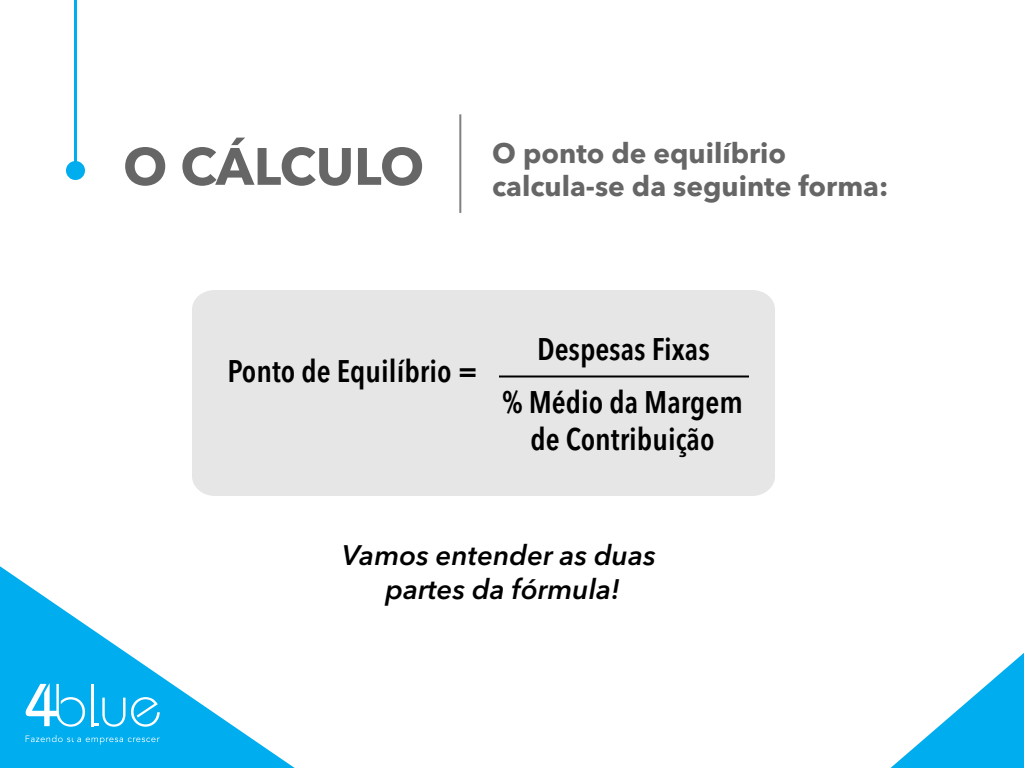
<style>
.page{position:relative;width:1024px;height:768px;background:#fff}
.page>*{position:absolute;margin:0;border:0;box-sizing:border-box;transform-origin:0 0}
.t1{font:700 52px "Avenir Next LT Pro";letter-spacing:-.005em;color:#666}
.t2{font:600 condensed 31px/53px "Avenir Next LT Pro";color:#000;text-align:center}
.t3{font:700 28px/33.6px "Avenir Next LT Pro";color:#666}
.t4{font:italic 600 28px/33.6px "Avenir Next LT Pro";color:#000;text-align:center}
</style>
<div class="page">
<svg style="left:0;top:566px;width:295px;height:202px"></svg>
<svg style="left:26px;top:683px;width:59px;height:44px"></svg>
<hr style="left:91px;top:684px;width:2px;height:42px;background:#fff">
<svg style="left:93px;top:697px;width:67px;height:30px;background:#37bef1"></svg>
<svg style="left:26px;top:735px;width:134px;height:10px"></svg>
<svg style="left:891px;top:653px;width:133px;height:115px"></svg>
<hr style="left:74px;top:0;width:3px;height:172px;background:#00adee">
<div style="left:66px;top:161px;width:19px;height:19px;background:#00adee;border-radius:50%"></div>
<div style="left:192px;top:290px;width:583px;height:206px;background:#e6e6e6"></div>
<hr style="left:459px;top:114px;width:2px;height:99px;background:#808080">
<hr style="left:499px;top:376px;width:250px;height:2px;background:#000">
<hr style="left:74px;top:731px;width:3px;height:37px;background:#00adee">
<h1 class="t1" style="left:123px;top:135px;width:303px">O CÁLCULO</h1>
<p class="t3" style="left:492px;top:136px;width:398px">O ponto de equilíbrio calcula-se da seguinte forma:</p>
<p class="t2" style="left:228px;top:344px;width:252px">Ponto de Equilíbrio =</p>
<p class="t2" style="left:502px;top:322px;width:242px">Despesas Fixas<br>% Médio da Margem</p>
<p class="t2" style="left:530px;top:412px;width:186px">de Contribuição</p>
<p class="t4" style="left:342px;top:538px;width:315px">Vamos entender as duas partes da fórmula!</p>
</div>
